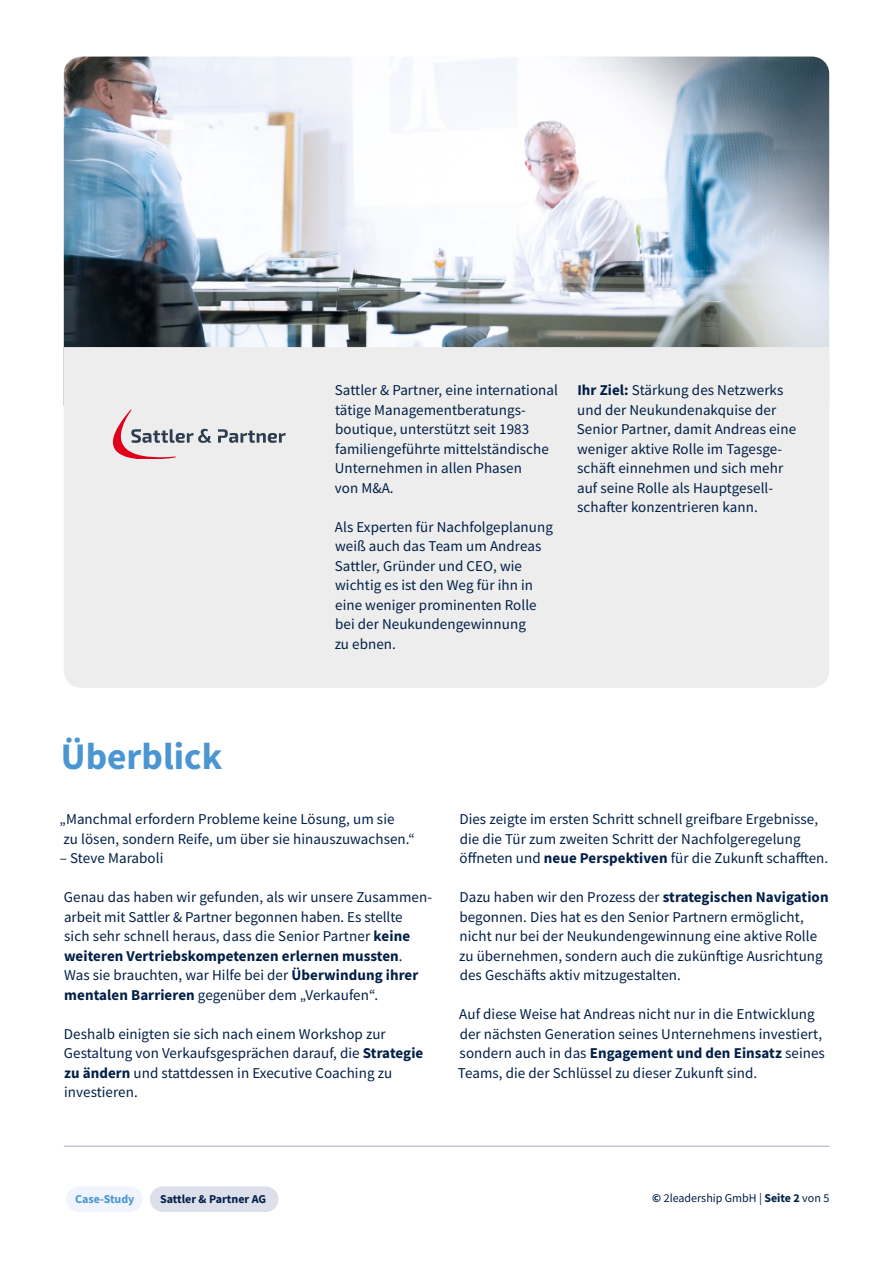
<style>
.page{position:relative;width:893px;height:1263px;background:#fff}
.page>*{position:absolute;margin:0;border:0;box-sizing:border-box;transform-origin:0 0}
.t1{font:700 37.5px "Source Sans Pro";color:#4a96d2}
.t2{font:15px/19.5px "Source Sans Pro";letter-spacing:.005em;color:#001f47}
.t3{font:12px "Source Sans Pro";color:#001f47}
.t4{font:700 12px "Source Sans Pro";color:#001f47}
.t5{font:700 12px "Source Sans Pro";color:#4a96d2}
.s1{font-weight:700}
</style>
<div class="page">
<div style="left:150px;top:1186px;width:129px;height:26px;background:#dddfeb;border-radius:13px"></div>
<div style="left:66px;top:1186px;width:76px;height:26px;background:#f0f4fc;border-radius:13px"></div>
<img style="left:64px;top:57px;width:765px;height:290px">
<div style="left:64px;top:347px;width:765px;height:341px;background:#ededed"></div>
<svg style="left:218px;top:429px;width:68px;height:14px"></svg>
<svg style="left:113px;top:409px;width:99px;height:50px"></svg>
<hr style="left:64px;top:1146px;width:765px;height:1px;background:#001f47">
<h1 class="t1" style="left:61px;top:731px;width:163px">Überblick</h1>
<p class="t2" style="left:335px;top:380px;width:225px">Sattler &amp; Partner, eine international tätige Managementberatungs&shy;boutique, unterstützt seit 1983 familiengeführte mittelständische<br>Unternehmen in allen Phasen<br>von M&amp;A.</p>
<p class="t2" style="left:335px;top:517px;width:220px">Als Experten für Nachfolgeplanung weiß auch das Team um Andreas<br>Sattler, Gründer und CEO, wie wichtig es ist den Weg für ihn in eine weniger prominenten Rolle bei der Neukundengewinnung<br>zu ebnen.</p>
<p class="t2" style="left:577px;top:380px;width:221px"><span class="s1">Ihr Ziel:</span> Stärkung des Netzwerks und der Neukundenakquise der<br>Senior Partner, damit Andreas eine weniger aktive Rolle im Tagesge&shy;schäft einnehmen und sich mehr auf seine Rolle als Hauptgesell&shy;schafter konzentrieren kann.</p>
<p class="t2" style="left:60px;top:809px;width:357px">„Manchmal erfordern Probleme keine Lösung, um sie<br>zu lösen, sondern Reife, um über sie hinauszuwachsen.“</p>
<p class="t2" style="left:60px;top:848px;width:105px">– Steve Maraboli</p>
<p class="t2" style="left:64px;top:887px;width:370px">Genau das haben wir gefunden, als wir unsere Zusammen&shy;arbeit mit Sattler &amp; Partner begonnen haben. Es stellte<br>sich sehr schnell heraus, dass die Senior Partner <span class="s1">keine weiteren Vertriebskompetenzen erlernen mussten</span>.<br>Was sie brauchten, war Hilfe bei der <span class="s1">Überwindung ihrer mentalen Barrieren</span> gegenüber dem „Verkaufen“.</p>
<p class="t2" style="left:64px;top:1024px;width:361px">Deshalb einigten sie sich nach einem Workshop zur Gestaltung von Verkaufsgesprächen darauf, die <span class="s1">Strategie zu ändern</span> und stattdessen in Executive Coaching zu investieren.</p>
<p class="t2" style="left:459px;top:809px;width:370px">Dies zeigte im ersten Schritt schnell greifbare Ergebnisse, die die Tür zum zweiten Schritt der Nachfolgeregelung öffneten und <span class="s1">neue Perspektiven</span> für die Zukunft schafften.</p>
<p class="t2" style="left:459px;top:887px;width:371px">Dazu haben wir den Prozess der <span class="s1">strategischen Navigation </span>begonnen. Dies hat es den Senior Partnern ermöglicht, nicht nur bei der Neukundengewinnung eine aktive Rolle zu übernehmen, sondern auch die zukünftige Ausrichtung des Geschäfts aktiv mitzugestalten.</p>
<p class="t2" style="left:458px;top:1004px;width:368px">Auf diese Weise hat Andreas nicht nur in die Entwicklung der nächsten Generation seines Unternehmens investiert, sondern auch in das <span class="s1">Engagement und den Einsatz</span> seines Teams, die der Schlüssel zu dieser Zukunft sind.</p>
<p class="t5" style="left:75px;top:1191px;width:61px">Case-Study</p>
<p class="t4" style="left:160px;top:1191px;width:108px">Sattler &amp; Partner AG</p>
<p class="t3" style="left:652px;top:1190px;width:178px"><span class="s1">©</span> 2leadership GmbH | <span class="s1">Seite 2</span> von 5</p>
</div>
